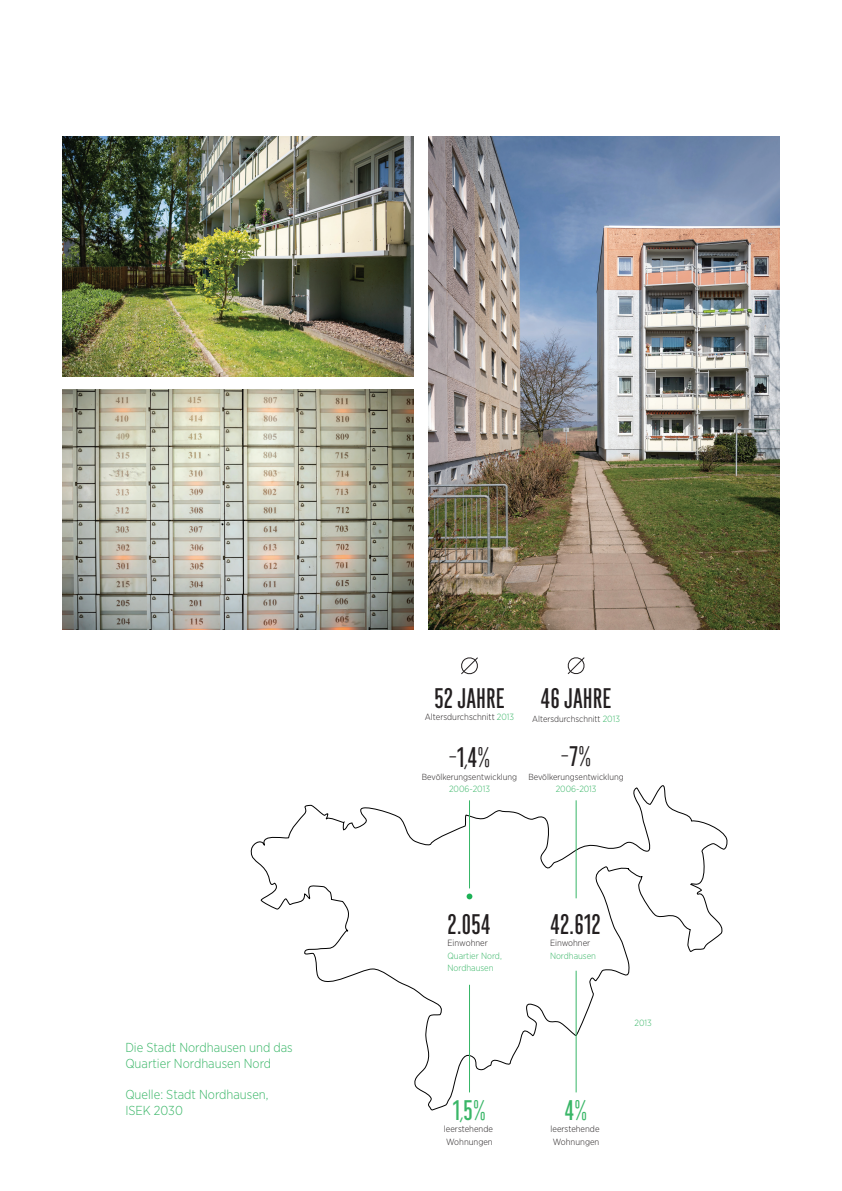
<style>
.page{position:relative;width:842px;height:1191px;background:#fff}
.page>*{position:absolute;margin:0;border:0;box-sizing:border-box;transform-origin:0 0}
.t1{font:28.3px "IBA Grotesque Solid";color:#231f20}
.t2{font:28.3px "IBA Grotesque Solid";color:#39b667}
.t3{font:300 13px/15.8px "Gotham Narrow";color:#39b667}
.t4{font:300 9px/12.3px "Gotham Narrow";color:#231f20}
.t5{font:300 9px/12.3px "Gotham Narrow";color:#39b667}
.t6{font:300 8.8px "Gotham Narrow";color:#231f20}
.s1{color:#39b667}
.s2{font-size:9px;color:#39b667}
</style>
<div class="page">
<img style="left:428px;top:136px;width:352px;height:493px">
<img style="left:62px;top:389px;width:352px;height:240px">
<img style="left:62px;top:136px;width:352px;height:240px">
<svg style="left:250px;top:785px;width:478px;height:326px"></svg>
<hr style="left:469px;top:800px;width:1px;height:88px;background:#38b668">
<hr style="left:576px;top:800px;width:1px;height:98px;background:#38b668">
<hr style="left:469px;top:984px;width:1px;height:108px;background:#38b668">
<hr style="left:576px;top:970px;width:1px;height:122px;background:#38b668">
<svg style="left:461px;top:657px;width:17px;height:18px"></svg>
<svg style="left:567px;top:657px;width:18px;height:18px"></svg>
<h2 class="t3" style="left:125px;top:1039px;width:169px">Die Stadt Nordhausen und das<br>Quartier Nordhausen Nord</h2>
<h2 class="t3" style="left:125px;top:1086px;width:145px">Quelle: Stadt Nordhausen,<br>ISEK 2030</h2>
<h1 class="t1" style="left:434px;top:682px;width:72px">52 JAHRE</h1>
<p class="t4" style="left:425px;top:711px;width:91px">Altersdurchschnitt <span class="s1">2013</span></p>
<h1 class="t1" style="left:448px;top:740px;width:44px">-1,4%</h1>
<p class="t6" style="left:422px;top:771px;width:97px">Bevölkerungsentwicklung</p>
<p class="t5" style="left:449px;top:783px;width:42px">2006-2013</p>
<h1 class="t1" style="left:541px;top:682px;width:73px">46 JAHRE</h1>
<p class="t6" style="left:532px;top:713px;width:89px">Altersdurchschnitt <span class="s2">2013</span></p>
<h1 class="t1" style="left:561px;top:740px;width:33px">-7%</h1>
<p class="t6" style="left:528px;top:771px;width:97px">Bevölkerungsentwicklung</p>
<p class="t5" style="left:556px;top:783px;width:42px">2006-2013</p>
<h1 class="t1" style="left:447px;top:908px;width:45px">2.054</h1>
<p class="t4" style="left:447px;top:937px;width:42px">Einwohner</p>
<p class="t5" style="left:447px;top:949px;width:56px">Quartier Nord,<br>Nordhausen</p>
<h1 class="t2" style="left:453px;top:1094px;width:35px">1,5%</h1>
<p class="t4" style="left:444px;top:1122px;width:51px">leerstehende<br>Wohnungen</p>
<h1 class="t1" style="left:550px;top:908px;width:52px">42.612</h1>
<p class="t4" style="left:550px;top:937px;width:42px">Einwohner</p>
<p class="t5" style="left:550px;top:949px;width:48px">Nordhausen</p>
<h1 class="t2" style="left:564px;top:1094px;width:25px">4%</h1>
<p class="t4" style="left:550px;top:1122px;width:51px">leerstehende<br>Wohnungen</p>
<p class="t5" style="left:634px;top:1016px;width:19px">2013</p>
</div>
